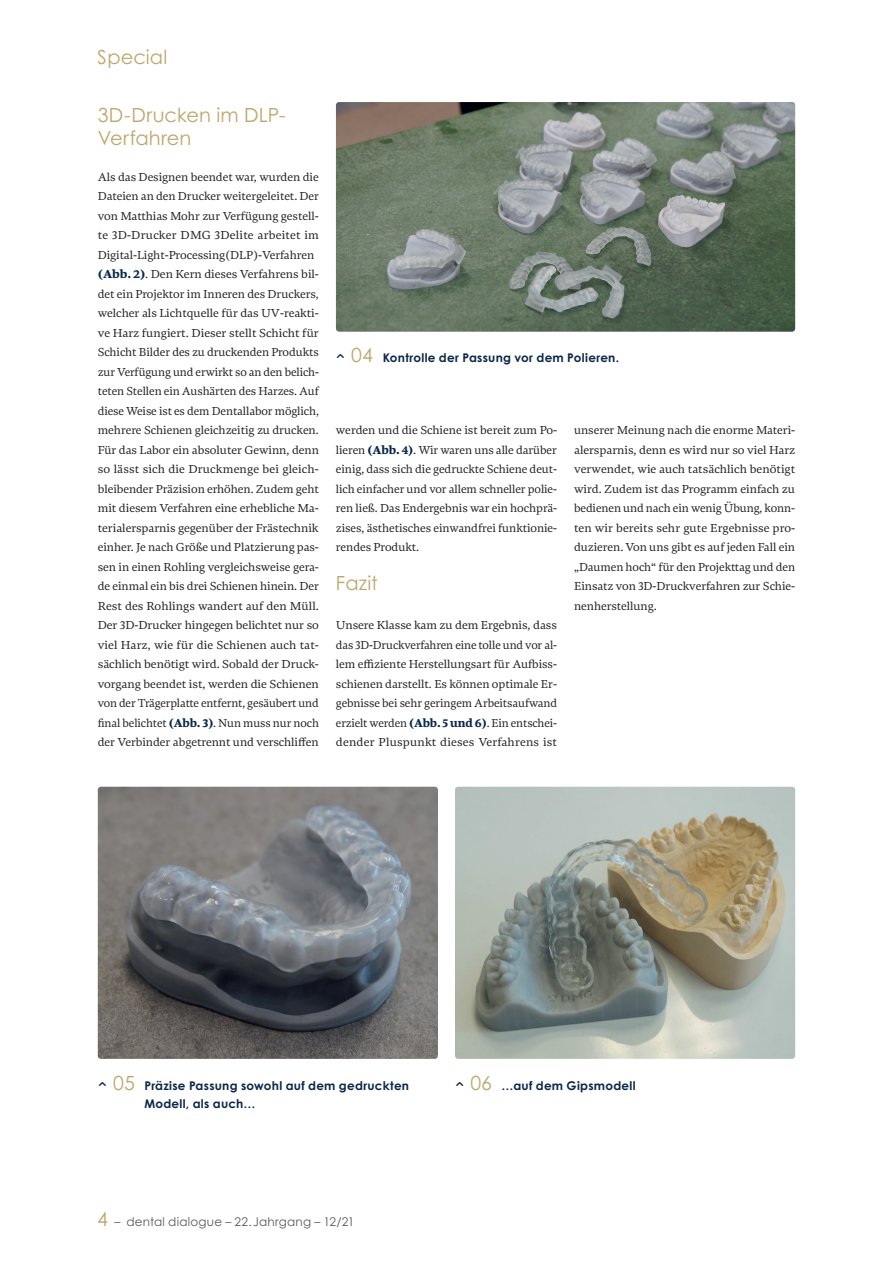
<style>
.page{position:relative;width:893px;height:1263px;background:#fff}
.page>*{position:absolute;margin:0;border:0;box-sizing:border-box;transform-origin:0 0}
.dd_2020_sub_1{font:19.5px/22.5px "Century Gothic Pro";color:#bfa66e}
.dd_2020_body{font:12px/19.5px "Bennet Text One";letter-spacing:-.005em;color:#231f20;text-align:justify}
.dd_2020_caption{font:700 12px/18px "Century Gothic Pro";letter-spacing:.025em;color:#0b274a}
.t1{font:12px "Century Gothic Pro";letter-spacing:.015em;color:#57585a}
.s1{font-family:"Bennet Text Four";font-weight:700;color:#0b274a}
.s2{font-weight:400;font-size:19.5px;color:#bfa66e}
.s3{font-size:19.5px;color:#bfa66e}
</style>
<div class="page">
<img style="left:98px;top:787px;width:340px;height:272px">
<img style="left:455px;top:787px;width:340px;height:272px">
<img style="left:336px;top:102px;width:459px;height:230px">
<h1 class="dd_2020_sub_1" style="left:98px;top:45px;width:71px">Special</h1>
<p class="dd_2020_sub_1" style="left:98px;top:104px;width:189px">3D-Drucken im DLP-<br>Verfahren</p>
<p class="dd_2020_body" style="left:98px;top:167px;width:223px;text-align:left">Als das Designen beendet war, wurden die Dateien an den Drucker weitergeleitet. Der von Matthias Mohr zur Verfügung gestell&shy;te 3D-Drucker DMG 3Delite arbeitet im Digital-Light-Processing(DLP)-Verfahren <span class="s1">(Abb. 2)</span>. Den Kern dieses Verfahrens bil&shy;det ein Projektor im Inneren des Druckers, welcher als Lichtquelle für das UV-reakti&shy;ve Harz fungiert. Dieser stellt Schicht für Schicht Bilder des zu druckenden Produkts zur Verfügung und erwirkt so an den belich&shy;teten Stellen ein Aushärten des Harzes. Auf diese Weise ist es dem Dentallabor möglich, mehrere Schienen gleichzeitig zu drucken.<br>Für das Labor ein absoluter Gewinn, denn so lässt sich die Druckmenge bei gleich&shy;bleibender Präzision erhöhen. Zudem geht mit diesem Verfahren eine erhebliche Ma&shy;terialersparnis gegenüber der Frästechnik einher. Je nach Größe und Platzierung pas&shy;sen in einen Rohling vergleichsweise gera&shy;de einmal ein bis drei Schienen hinein. Der Rest des Rohlings wandert auf den Müll.<br>Der 3D-Drucker hingegen belichtet nur so viel Harz, wie für die Schienen auch tat&shy;sächlich benötigt wird. Sobald der Druck&shy;vorgang beendet ist, werden die Schienen von der Trägerplatte entfernt, gesäubert und final belichtet <span class="s1">(Abb. 3)</span>. Nun muss nur noch der Verbinder abgetrennt und verschliffen</p>
<p class="dd_2020_caption" style="left:351px;top:349px;width:269px"><span class="s2">04</span> Kontrolle der Passung vor dem Polieren.</p>
<p class="dd_2020_body" style="left:336px;top:421px;width:223px">werden und die Schiene ist bereit zum Po&shy;lieren <span class="s1">(Abb. 4)</span>. Wir waren uns alle darüber einig, dass sich die gedruckte Schiene deut&shy;lich einfacher und vor allem schneller polie&shy;ren ließ. Das Endergebnis war ein hochprä&shy;zises, ästhetisches einwandfrei funktionie&shy;rendes Produkt.</p>
<p class="dd_2020_sub_1" style="left:336px;top:572px;width:43px">Fazit</p>
<p class="dd_2020_body" style="left:336px;top:616px;width:223px">Unsere Klasse kam zu dem Ergebnis, dass das 3D-Druckverfahren eine tolle und vor al&shy;lem effiziente Herstellungsart für Aufbiss&shy;schienen darstellt. Es können optimale Er&shy;gebnisse bei sehr geringem Arbeitsaufwand erzielt werden <span class="s1">(Abb. 5 und 6)</span>. Ein entschei&shy;dender Pluspunkt dieses Verfahrens ist</p>
<p class="dd_2020_body" style="left:574px;top:421px;width:223px">unserer Meinung nach die enorme Materi&shy;alersparnis, denn es wird nur so viel Harz verwendet, wie auch tatsächlich benötigt wird. Zudem ist das Programm einfach zu bedienen und nach ein wenig Übung, konn&shy;ten wir bereits sehr gute Ergebnisse pro&shy;duzieren. Von uns gibt es auf jeden Fall ein „Daumen hoch“ für den Projekttag und den Einsatz von 3D-Druckverfahren zur Schie&shy;nenherstellung.</p>
<p class="dd_2020_caption" style="left:144px;top:1076px;width:266px;text-indent:-31px"><span class="s2">05</span> Präzise Passung sowohl auf dem gedruckten<br>Modell, als auch…</p>
<p class="dd_2020_caption" style="left:470px;top:1076px;width:167px"><span class="s2">06</span> …auf dem Gipsmodell</p>
<p class="t1" style="left:98px;top:1215px;width:258px"><span class="s3">4</span> – dental dialogue – 22.Jahrgang – 12/21</p>
</div>
